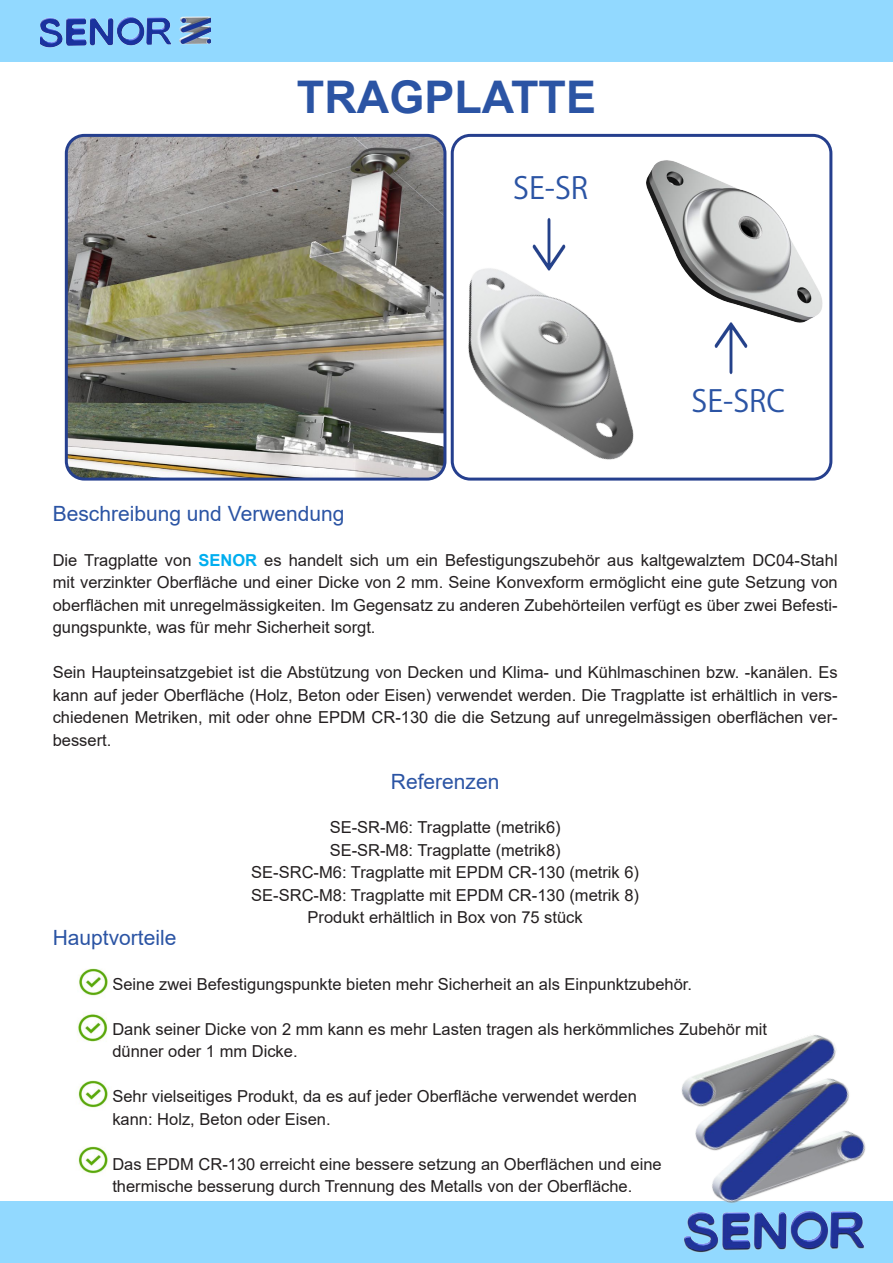
<style>
.page{position:relative;width:893px;height:1263px;background:#fff}
.page>*{position:absolute;margin:0;border:0;box-sizing:border-box;transform-origin:0 0}
.t1{font:700 45px "Arial";color:#2b54a4}
.t2{font:30px "Koz Go Pr 6 N";color:#2b54a4}
.t3{font:21px "Arial";color:#2b54a4}
.t4{font:16.5px/22.5px "Arial";color:#231f20;text-align:justify}
.s1{font-weight:700;color:#00aeef}
</style>
<div class="page">
<img style="left:66px;top:135px;width:379px;height:342px">
<div style="left:65px;top:134px;width:381px;height:347px;border:3px solid #253f8e;border-radius:18px"></div>
<div style="left:0;top:0;width:893px;height:62px;background:#92d9ff"></div>
<div style="left:0;top:1201px;width:893px;height:62px;background:#92d9ff"></div>
<img style="left:681px;top:1035px;width:185px;height:168px">
<img style="left:683px;top:1211px;width:182px;height:42px">
<img style="left:40px;top:16px;width:170px;height:32px">
<img style="left:451px;top:268px;width:183px;height:209px">
<div style="left:451px;top:134px;width:381px;height:347px;border:3px solid #253f8e;border-radius:18px"></div>
<img style="left:626px;top:141px;width:206px;height:210px">
<img style="left:79px;top:968px;width:31px;height:28px">
<img style="left:78px;top:1080px;width:32px;height:28px">
<img style="left:77px;top:1013px;width:31px;height:29px">
<img style="left:709px;top:316px;width:44px;height:59px">
<img style="left:527px;top:218px;width:44px;height:58px">
<img style="left:78px;top:1146px;width:32px;height:28px">
<p class="t1" style="left:297px;top:66px;width:301px">TRAGPLATTE</p>
<p class="t2" style="left:513px;top:171px;width:76px">SE-SR</p>
<p class="t2" style="left:691px;top:384px;width:95px">SE-SRC</p>
<p class="t3" style="left:53px;top:499px;width:293px">Beschreibung und Verwendung</p>
<p class="t4" style="left:53px;top:549px;width:786px">Die Tragplatte von <span class="s1">SENOR</span> es handelt sich um ein Befestigungszubehör aus kaltgewalztem DC04-Stahl mit verzinkter Oberfläche und einer Dicke von 2 mm. Seine Konvexform ermöglicht eine gute Setzung von oberflächen mit unregelmässigkeiten. Im Gegensatz zu anderen Zubehörteilen verfügt es über zwei Befesti&shy;gungspunkte, was für mehr Sicherheit sorgt.</p>
<p class="t4" style="left:53px;top:661px;width:786px">Sein Haupteinsatzgebiet ist die Abstützung von Decken und Klima- und Kühlmaschinen bzw. -kanälen. Es kann auf jeder Oberfläche (Holz, Beton oder Eisen) verwendet werden. Die Tragplatte ist erhältlich in vers&shy;chiedenen Metriken, mit oder ohne EPDM CR-130 die die Setzung auf unregelmässigen oberflächen ver&shy;bessert.</p>
<p class="t3" style="left:391px;top:767px;width:110px">Referenzen</p>
<p class="t4" style="left:330px;top:816px;width:233px">SE-SR-M6: Tragplatte (metrik6)</p>
<p class="t4" style="left:330px;top:839px;width:233px">SE-SR-M8: Tragplatte (metrik8)</p>
<p class="t4" style="left:251px;top:861px;width:389px">SE-SRC-M6: Tragplatte mit EPDM CR-130 (metrik 6)</p>
<p class="t4" style="left:251px;top:884px;width:389px">SE-SRC-M8: Tragplatte mit EPDM CR-130 (metrik 8)</p>
<p class="t4" style="left:308px;top:906px;width:277px">Produkt erhältlich in Box von 75 stück</p>
<p class="t3" style="left:53px;top:923px;width:125px">Hauptvorteile</p>
<p class="t4" style="left:112px;top:973px;width:581px">Seine zwei Befestigungspunkte bieten mehr Sicherheit an als Einpunktzubehör.</p>
<p class="t4" style="left:112px;top:1018px;width:656px">Dank seiner Dicke von 2 mm kann es mehr Lasten tragen als herkömmliches Zubehör mit</p>
<p class="t4" style="left:112px;top:1040px;width:187px">dünner oder 1 mm Dicke.</p>
<p class="t4" style="left:112px;top:1085px;width:526px">Sehr vielseitiges Produkt, da es auf jeder Oberfläche verwendet werden</p>
<p class="t4" style="left:112px;top:1108px;width:220px">kann: Holz, Beton oder Eisen.</p>
<p class="t4" style="left:112px;top:1153px;width:551px">Das EPDM CR-130 erreicht eine bessere setzung an Oberflächen und eine</p>
<p class="t4" style="left:112px;top:1175px;width:521px">thermische besserung durch Trennung des Metalls von der Oberfläche.</p>
</div>
